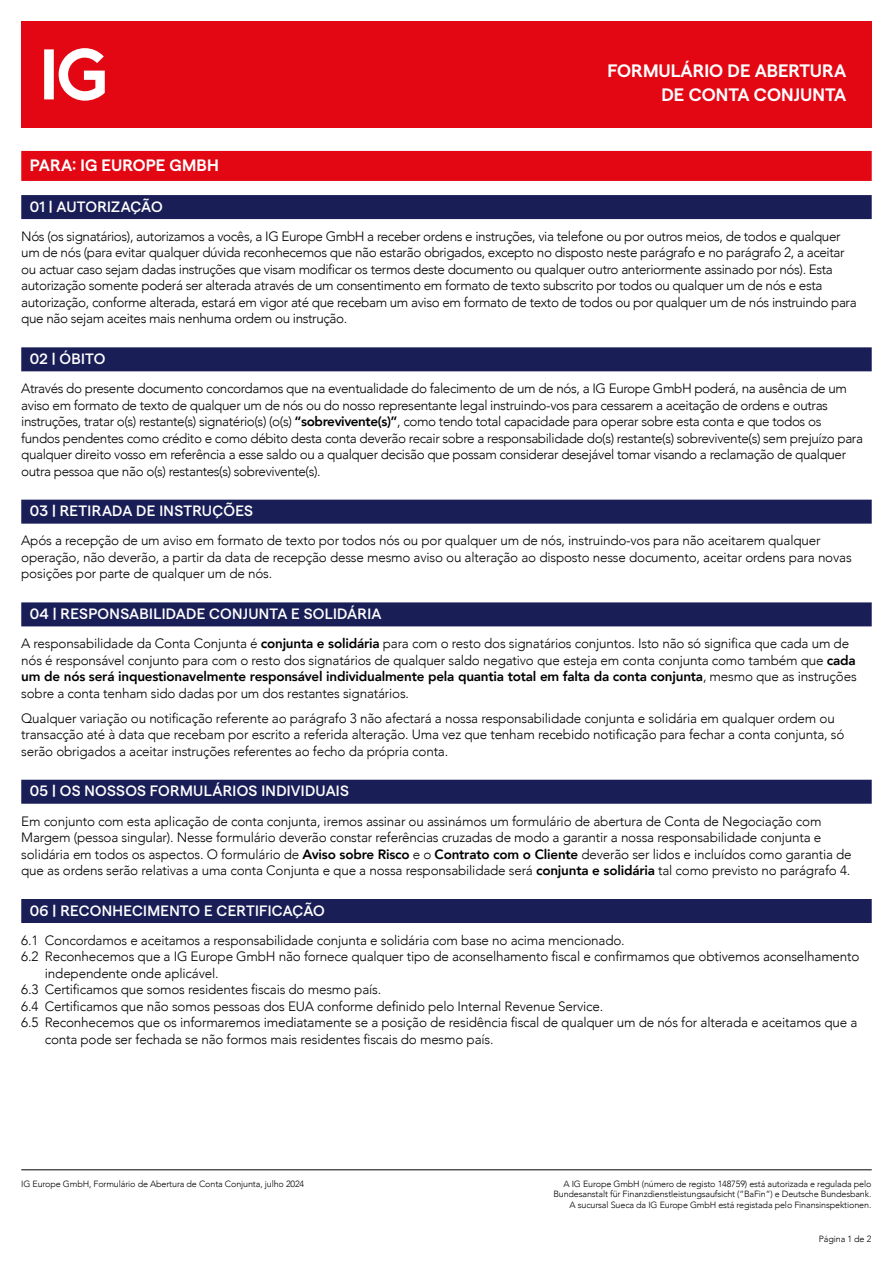
<style>
.page{position:relative;width:893px;height:1263px;background:#fff}
.page>*{position:absolute;margin:0;border:0;box-sizing:border-box;transform-origin:0 0}
.t1{font:600 18px/24px "Matter SQ";color:#fff;text-align:right}
.t2{font:600 16.5px "Matter SQ";letter-spacing:.01em;color:#fff}
.t3{font:500 15px "Matter SQ";letter-spacing:.015em;color:#fff}
.t4{font:300 13.5px/16.5px "Avenir";letter-spacing:-.015em;color:#000}
.t5{font:300 9px/10.5px "Avenir";letter-spacing:-.015em;color:#000;text-align:right}
.s1{font-weight:800}
</style>
<div class="page">
<div style="left:21px;top:21px;width:851px;height:107px;background:#e30613"></div>
<svg style="left:44px;top:48px;width:61px;height:53px"></svg>
<hr style="left:21px;top:1169px;width:851px;height:1px;background:#000">
<div style="left:21px;top:151px;width:851px;height:30px;background:#e30613"></div>
<div style="left:21px;top:195px;width:851px;height:24px;background:#1a1e57"></div>
<div style="left:21px;top:347px;width:851px;height:24px;background:#1a1e57"></div>
<div style="left:21px;top:500px;width:851px;height:24px;background:#1a1e57"></div>
<div style="left:21px;top:602px;width:851px;height:24px;background:#1a1e57"></div>
<div style="left:21px;top:780px;width:851px;height:24px;background:#1a1e57"></div>
<div style="left:21px;top:899px;width:851px;height:24px;background:#1a1e57"></div>
<h1 class="t1" style="left:608px;top:57px;width:240px">FORMULÁRIO DE ABERTURA<br>DE CONTA CONJUNTA</h1>
<p class="t2" style="left:30px;top:153px;width:191px">PARA: IG EUROPE GMBH</p>
<p class="t3" style="left:30px;top:195px;width:135px">01 | AUTORIZAÇÃO</p>
<p class="t4" style="left:21px;top:228px;width:837px">Nós (os signatários), autorizamos a vocês, a IG Europe GmbH a receber ordens e instruções, via telefone ou por outros meios, de todos e qualquer um de nós (para evitar qualquer dúvida reconhecemos que não estarão obrigados, excepto no disposto neste parágrafo e no parágrafo 2, a aceitar ou actuar caso sejam dadas instruções que visam modificar os termos deste documento ou qualquer outro anteriormente assinado por nós). Esta autorização somente poderá ser alterada através de um consentimento em formato de texto subscrito por todos ou qualquer um de nós e esta autorização, conforme alterada, estará em vigor até que recebam um aviso em formato de texto de todos ou por qualquer um de nós instruindo para que não sejam aceites mais nenhuma ordem ou instrução.</p>
<p class="t3" style="left:30px;top:348px;width:77px">02 | ÓBITO</p>
<p class="t4" style="left:21px;top:380px;width:843px">Através do presente documento concordamos que na eventualidade do falecimento de um de nós, a IG Europe GmbH poderá, na ausência de um aviso em formato de texto de qualquer um de nós ou do nosso representante legal instruindo-vos para cessarem a aceitação de ordens e outras instruções, tratar o(s) restante(s) signatério(s) (o(s) <span class="s1">“sobrevivente(s)”</span>, como tendo total capacidade para operar sobre esta conta e que todos os fundos pendentes como crédito e como débito desta conta deverão recair sobre a responsabilidade do(s) restante(s) sobrevivente(s) sem prejuízo para qualquer direito vosso em referência a esse saldo ou a qualquer decisão que possam considerar desejável tomar visando a reclamação de qualquer outra pessoa que não o(s) restantes(s) sobrevivente(s).</p>
<p class="t3" style="left:30px;top:500px;width:225px">03 | RETIRADA DE INSTRUÇÕES</p>
<p class="t4" style="left:21px;top:533px;width:832px">Após a recepção de um aviso em formato de texto por todos nós ou por qualquer um de nós, instruindo-vos para não aceitarem qualquer operação, não deverão, a partir da data de recepção desse mesmo aviso ou alteração ao disposto nesse documento, aceitar ordens para novas posições por parte de qualquer um de nós.</p>
<p class="t3" style="left:30px;top:603px;width:353px">04 | RESPONSABILIDADE CONJUNTA E SOLIDÁRIA</p>
<p class="t4" style="left:21px;top:635px;width:837px">A responsabilidade da Conta Conjunta é <span class="s1">conjunta e solidária</span> para com o resto dos signatários conjuntos. Isto não só significa que cada um de nós é responsável conjunto para com o resto dos signatários de qualquer saldo negativo que esteja em conta conjunta como também que <span class="s1">cada um de nós será inquestionavelmente responsável individualmente pela quantia total em falta da conta conjunta</span>, mesmo que as instruções sobre a conta tenham sido dadas por um dos restantes signatários.</p>
<p class="t4" style="left:21px;top:710px;width:825px">Qualquer variação ou notificação referente ao parágrafo 3 não afectará a nossa responsabilidade conjunta e solidária em qualquer ordem ou transacção até à data que recebam por escrito a referida alteração. Uma vez que tenham recebido notificação para fechar a conta conjunta, só serão obrigados a aceitar instruções referentes ao fecho da própria conta.</p>
<p class="t3" style="left:30px;top:780px;width:321px">05 | OS NOSSOS FORMULÁRIOS INDIVIDUAIS</p>
<p class="t4" style="left:21px;top:813px;width:832px">Em conjunto com esta aplicação de conta conjunta, iremos assinar ou assinámos um formulário de abertura de Conta de Negociação com Margem (pessoa singular). Nesse formulário deverão constar referências cruzadas de modo a garantir a nossa responsabilidade conjunta e solidária em todos os aspectos. O formulário de <span class="s1">Aviso sobre Risco</span> e o <span class="s1">Contrato com o Cliente</span> deverão ser lidos e incluídos como garantia de que as ordens serão relativas a uma conta Conjunta e que a nossa responsabilidade será <span class="s1">conjunta e solidária</span> tal como previsto no parágrafo 4.</p>
<p class="t3" style="left:30px;top:899px;width:297px">06 | RECONHECIMENTO E CERTIFICAÇÃO</p>
<p class="t4" style="left:21px;top:932px;width:605px">6.1 Concordamos e aceitamos a responsabilidade conjunta e solidária com base no acima mencionado.</p>
<p class="t4" style="left:21px;top:948px;width:840px">6.2 Reconhecemos que a IG Europe GmbH não fornece qualquer tipo de aconselhamento fiscal e confirmamos que obtivemos aconselhamento</p>
<p class="t4" style="left:45px;top:965px;width:175px">independente onde aplicável.</p>
<p class="t4" style="left:21px;top:981px;width:361px">6.3 Certificamos que somos residentes fiscais do mesmo país.</p>
<p class="t4" style="left:21px;top:998px;width:584px">6.4 Certificamos que não somos pessoas dos EUA conforme definido pelo Internal Revenue Service.</p>
<p class="t4" style="left:21px;top:1014px;width:838px">6.5 Reconhecemos que os informaremos imediatamente se a posição de residência fiscal de qualquer um de nós for alterada e aceitamos que a</p>
<p class="t4" style="left:45px;top:1031px;width:450px">conta pode ser fechada se não formos mais residentes fiscais do mesmo país.</p>
<p class="t5" style="left:21px;top:1178px;width:285px">IG Europe GmbH, Formulário de Abertura de Conta Conjunta, julho 2024</p>
<p class="t5" style="left:553px;top:1178px;width:320px">A IG Europe GmbH (número de registo 148759) está autorizada e regulada pelo<br>Bundesanstalt für Finanzdienstleistungsaufsicht (“BaFin”) e Deutsche Bundesbank.<br>A sucursal Sueca da IG Europe GmbH está registada pelo Finansinspektionen.</p>
<p class="t5" style="left:819px;top:1233px;width:54px">Página 1 de 2</p>
</div>
